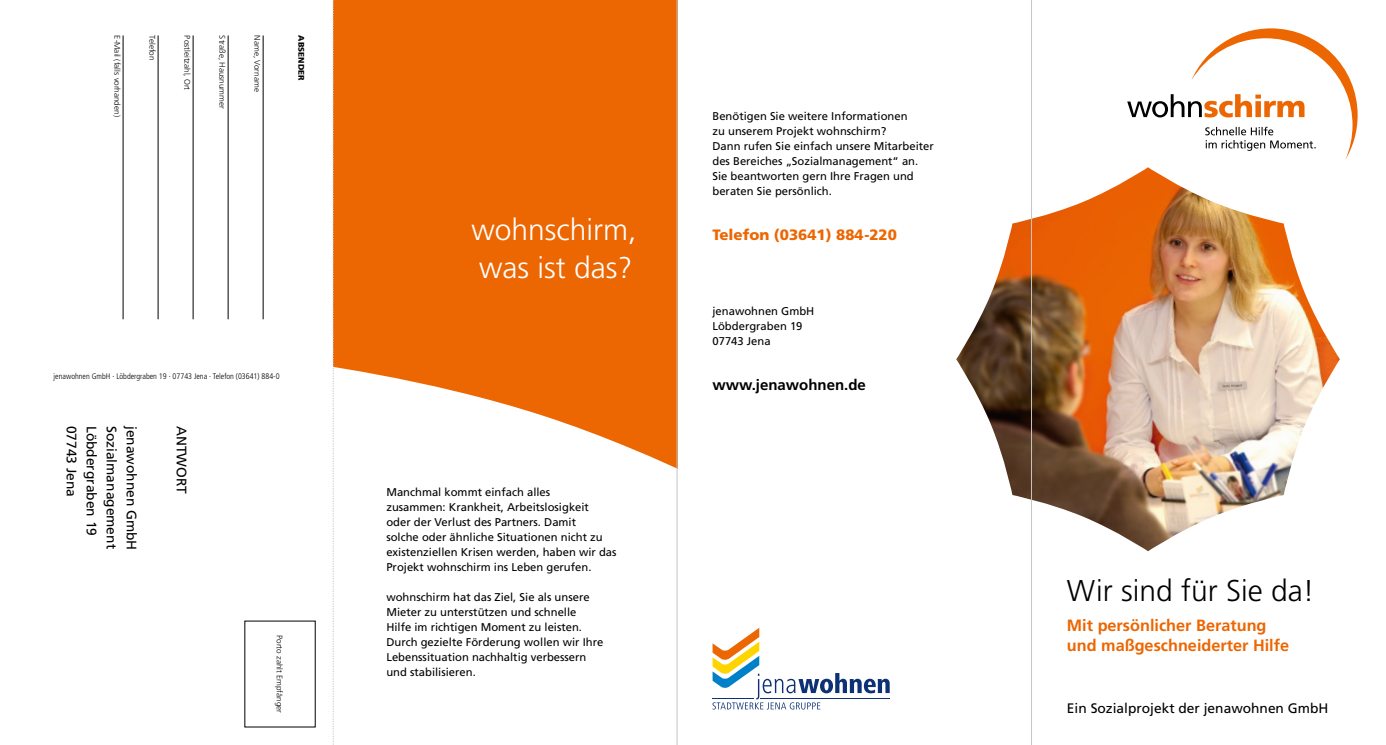
<style>
.page{position:relative;width:1386px;height:745px;background:#fff}
.page>*{position:absolute;margin:0;border:0;box-sizing:border-box;transform-origin:0 0}
.t1{font:300 30px/37.5px "Frutiger";color:#fff}
.t2{font:300 30px "Frutiger";color:#000}
.t3{font:700 16.25px/20px "Frutiger";color:#ec6602}
.t4{font:900 15px "Frutiger";color:#ec6602}
.t5{font:700 15px "Frutiger";color:#000}
.t6{font:13.75px "Frutiger";color:#000}
.t7{font:11.25px/15px "Frutiger";color:#000}
.t8{font:300 8.12px "Frutiger";color:#000}
.t9{font:300 condensed 8.12px "Frutiger LT";color:#000}
.t10{font:900 8.12px "Frutiger";color:#000}
</style>
<div class="page">
<svg style="left:712px;top:627px;width:177px;height:82px"></svg>
<svg style="left:334px;top:0;width:343px;height:514px;fill:#ec6602"></svg>
<svg style="left:1127px;top:28px;width:230px;height:132px"></svg>
<hr style="left:263px;top:35px;width:1px;height:284px;background:#000">
<hr style="left:228px;top:35px;width:1px;height:284px;background:#000">
<hr style="left:193px;top:35px;width:1px;height:284px;background:#000">
<hr style="left:158px;top:35px;width:1px;height:284px;background:#000">
<hr style="left:123px;top:35px;width:1px;height:284px;background:#000">
<img style="left:956px;top:167px;width:383px;height:384px">
<hr style="left:677px;top:0;width:1px;height:744px;background:#c5c6c6">
<hr style="left:1031px;top:0;width:1px;height:744px;background:#c5c6c6">
<svg style="left:333px;top:0;width:1px;height:744px"></svg>
<p class="t8" style="left:122px;top:35px;width:83px;rotate:90deg">E-Mail (falls vorhanden)</p>
<p class="t8" style="left:157px;top:35px;width:26px;rotate:90deg">Telefon</p>
<p class="t8" style="left:192px;top:35px;width:56px;rotate:90deg">Postleitzahl, Ort</p>
<p class="t8" style="left:227px;top:35px;width:75px;rotate:90deg">Straße, Hausnummer</p>
<p class="t8" style="left:262px;top:35px;width:58px;rotate:90deg">Name, Vorname</p>
<p class="t10" style="left:306px;top:35px;width:46px;rotate:90deg">ABSENDER</p>
<p class="t9" style="left:54px;top:371px;width:227px">jenawohnen GmbH · Löbdergraben 19 · 07743 Jena · Telefon (03641) 884-0</p>
<p class="t6" style="left:80px;top:425px;width:73px;rotate:90deg">07743 Jena</p>
<p class="t6" style="left:100px;top:425px;width:112px;rotate:90deg">Löbdergraben 19</p>
<p class="t6" style="left:120px;top:425px;width:125px;rotate:90deg">Sozialmanagement</p>
<p class="t6" style="left:140px;top:425px;width:126px;rotate:90deg">jenawohnen GmbH</p>
<p class="t6" style="left:190px;top:425px;width:69px;rotate:90deg">ANTWORT</p>
<p class="t8" style="left:284px;top:634px;width:79px;rotate:90deg">Porto zahlt Empfänger</p>
<h1 class="t1" style="left:471px;top:211px;width:167px">wohnschirm, was ist das?</h1>
<p class="t7" style="left:386px;top:484px;width:232px">Manchmal kommt einfach alles<br>zusammen: Krankheit, Arbeitslosigkeit<br>oder der Verlust des Partners. Damit<br>solche oder ähnliche Situationen nicht zu existenziellen Krisen werden, haben wir das Projekt wohnschirm ins Leben gerufen.</p>
<p class="t7" style="left:386px;top:589px;width:218px">wohnschirm hat das Ziel, Sie als unsere Mieter zu unterstützen und schnelle Hilfe im richtigen Moment zu leisten.<br>Durch gezielte Förderung wollen wir Ihre Lebenssituation nachhaltig verbessern und stabilisieren.</p>
<p class="t7" style="left:712px;top:109px;width:223px">Benötigen Sie weitere Informationen<br>zu unserem Projekt wohnschirm?<br>Dann rufen Sie einfach unsere Mitarbeiter des Bereiches „Sozialmanagement“ an.<br>Sie beantworten gern Ihre Fragen und beraten Sie persönlich.</p>
<h3 class="t4" style="left:712px;top:226px;width:186px">Telefon (03641) 884-220</h3>
<p class="t7" style="left:712px;top:304px;width:103px">jenawohnen GmbH<br>Löbdergraben 19<br>07743 Jena</p>
<h3 class="t5" style="left:712px;top:376px;width:155px">www.jenawohnen.de</h3>
<h1 class="t2" style="left:1067px;top:573px;width:249px">Wir sind für Sie da!</h1>
<h2 class="t3" style="left:1067px;top:614px;width:224px">Mit persönlicher Beratung und maßgeschneiderter Hilfe</h2>
<p class="t6" style="left:1067px;top:700px;width:263px">Ein Sozialprojekt der jenawohnen GmbH</p>
</div>
